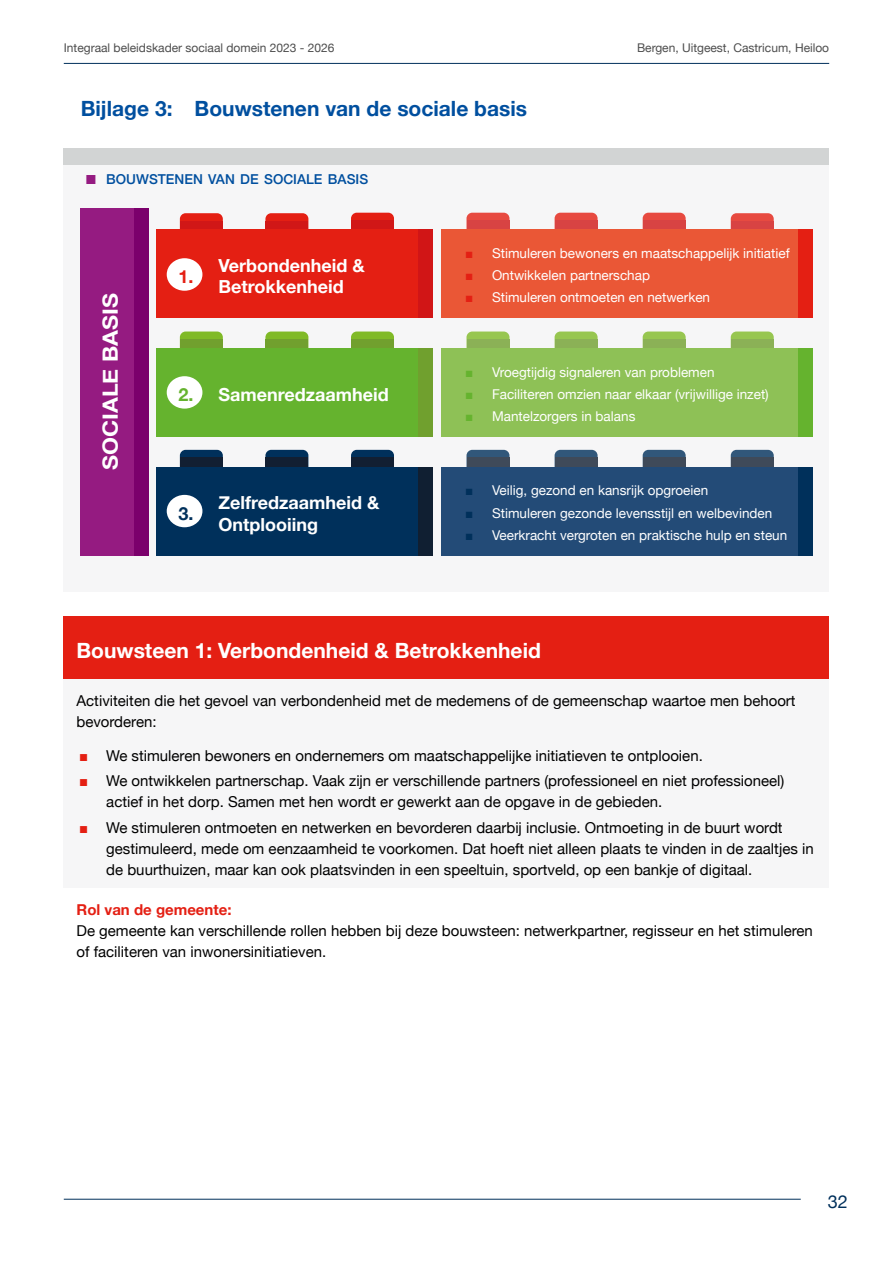
<style>
.page{position:relative;width:893px;height:1263px;background:#fff}
.page>*{position:absolute;margin:0;border:0;box-sizing:border-box;transform-origin:0 0}
.t1{font:700 21px "Helvetica Neue";color:#fff}
.Hoofdstuktitel{font:700 21px "Helvetica Neue";color:#004f9f}
.t2{font:700 21px "Helvetica Neue";color:#fff;scale:1.1 1}
.t3{font:700 18px/21.6px "Helvetica Neue";color:#fff}
.t4{font:18px "Helvetica Neue";color:#00305b}
.t5{font:700 18px "Helvetica Neue";color:#65b32e}
.t6{font:700 18px "Helvetica Neue";color:#e41f13}
.t7{font:700 18px "Helvetica Neue";color:#00305b}
.t8{font:15px/21px "Helvetica Neue";color:#000}
.t9{font:500 13.65px "Helvetica Neue";color:#004f9f}
.t10{font:13.5px "Helvetica Neue";color:#fff}
.t11{font:12px "Helvetica Neue";color:#4d4d4d}
.s1{font-family:"Arial";font-weight:700;font-size:19.5px;color:#951b81}
.s2{font-family:"Arial";font-weight:700;color:#e41f13}
.s3{font-family:"Arial";font-weight:700;color:#65b32e}
.s4{font-family:"Arial";font-weight:700;color:#00305b}
.s5{font-weight:700;color:#e41f13}
</style>
<div class="page">
<hr style="left:64px;top:1199px;width:765px;height:1px;background:#00305b">
<div style="left:802px;top:1162px;width:74px;height:74px;background:#fff;border-radius:50%"></div>
<div style="left:801px;top:1161px;width:76px;height:76px;border:3px solid #fff;border-radius:50%"></div>
<hr style="left:64px;top:63px;width:765px;height:1px;background:#00305b">
<div style="left:64px;top:148px;width:765px;height:443px;background:#f6f6f7"></div>
<div style="left:64px;top:148px;width:765px;height:17px;background:#d2d4d4"></div>
<div style="left:81px;top:208px;width:54px;height:347px;background:#951b81"></div>
<div style="left:135px;top:208px;width:14px;height:347px;background:#7b006c"></div>
<div style="left:180px;top:332px;width:43px;height:33px;background:#80ba27;border-radius:6px"></div>
<div style="left:180px;top:339px;width:43px;height:14px;background:#71a02e"></div>
<div style="left:351px;top:332px;width:43px;height:33px;background:#80ba27;border-radius:6px"></div>
<div style="left:351px;top:339px;width:43px;height:14px;background:#71a02e"></div>
<div style="left:265px;top:332px;width:43px;height:33px;background:#80ba27;border-radius:6px"></div>
<div style="left:265px;top:339px;width:43px;height:14px;background:#71a02e"></div>
<div style="left:156px;top:348px;width:262px;height:89px;background:#65b32e"></div>
<div style="left:418px;top:348px;width:14px;height:89px;background:#70a02e"></div>
<div style="left:167px;top:376px;width:35px;height:33px;background:#fff;border-radius:50%"></div>
<div style="left:180px;top:213px;width:43px;height:33px;background:#e41f13;border-radius:6px"></div>
<div style="left:180px;top:221px;width:43px;height:14px;background:#d11717"></div>
<div style="left:351px;top:213px;width:43px;height:33px;background:#e41f13;border-radius:6px"></div>
<div style="left:351px;top:220px;width:43px;height:14px;background:#d11717"></div>
<div style="left:265px;top:213px;width:43px;height:33px;background:#e41f13;border-radius:6px"></div>
<div style="left:265px;top:221px;width:43px;height:14px;background:#d11717"></div>
<div style="left:156px;top:229px;width:262px;height:89px;background:#e41f13"></div>
<div style="left:418px;top:229px;width:14px;height:89px;background:#d11516"></div>
<div style="left:167px;top:258px;width:35px;height:33px;background:#fff;border-radius:50%"></div>
<div style="left:180px;top:450px;width:43px;height:33px;background:linear-gradient(to right,#00305b,#00305b);border-radius:6px"></div>
<div style="left:180px;top:458px;width:43px;height:13px;background:#121f32"></div>
<div style="left:351px;top:450px;width:43px;height:33px;background:linear-gradient(to right,#00305b,#00305b);border-radius:6px"></div>
<div style="left:351px;top:458px;width:43px;height:13px;background:#121f32"></div>
<div style="left:265px;top:450px;width:43px;height:33px;background:linear-gradient(to right,#00305b,#00305b);border-radius:6px"></div>
<div style="left:265px;top:458px;width:43px;height:13px;background:#121f32"></div>
<div style="left:156px;top:467px;width:262px;height:88px;background:#00305b"></div>
<div style="left:418px;top:467px;width:14px;height:88px;background:#101f32"></div>
<div style="left:167px;top:495px;width:35px;height:32px;background:#fff;border-radius:50%"></div>
<div style="left:466px;top:213px;width:43px;height:33px;background:#e74a40;border-radius:6px"></div>
<div style="left:466px;top:220px;width:43px;height:14px;background:#d84343"></div>
<div style="left:643px;top:213px;width:43px;height:33px;background:#e74a40;border-radius:6px"></div>
<div style="left:643px;top:220px;width:43px;height:14px;background:#d84343"></div>
<div style="left:555px;top:213px;width:43px;height:33px;background:#e74a40;border-radius:6px"></div>
<div style="left:555px;top:220px;width:43px;height:14px;background:#d84343"></div>
<div style="left:731px;top:213px;width:43px;height:33px;background:#e74a40;border-radius:6px"></div>
<div style="left:731px;top:221px;width:43px;height:14px;background:#d84343"></div>
<div style="left:441px;top:229px;width:357px;height:89px;background:#ea5736"></div>
<div style="left:798px;top:229px;width:14px;height:89px;background:#e41f13"></div>
<div style="left:466px;top:332px;width:43px;height:33px;background:#97c650;border-radius:6px"></div>
<div style="left:466px;top:339px;width:43px;height:14px;background:#8bb156"></div>
<div style="left:643px;top:332px;width:43px;height:33px;background:#97c650;border-radius:6px"></div>
<div style="left:643px;top:339px;width:43px;height:14px;background:#8bb156"></div>
<div style="left:555px;top:332px;width:43px;height:33px;background:#97c650;border-radius:6px"></div>
<div style="left:555px;top:339px;width:43px;height:14px;background:#8bb156"></div>
<div style="left:731px;top:332px;width:43px;height:33px;background:#97c650;border-radius:6px"></div>
<div style="left:731px;top:339px;width:43px;height:14px;background:#8bb156"></div>
<div style="left:441px;top:348px;width:357px;height:89px;background:#8ec156"></div>
<div style="left:798px;top:348px;width:14px;height:89px;background:#65b32e"></div>
<div style="left:466px;top:450px;width:43px;height:33px;background:linear-gradient(to right,#31577a,#31577a);border-radius:6px"></div>
<div style="left:466px;top:458px;width:43px;height:13px;background:#3f4a59"></div>
<div style="left:643px;top:450px;width:43px;height:33px;background:linear-gradient(to right,#31577a,#31577a);border-radius:6px"></div>
<div style="left:643px;top:458px;width:43px;height:13px;background:#3f4a59"></div>
<div style="left:555px;top:450px;width:43px;height:33px;background:linear-gradient(to right,#31577a,#31577a);border-radius:6px"></div>
<div style="left:555px;top:458px;width:43px;height:13px;background:#3f4a59"></div>
<div style="left:731px;top:450px;width:43px;height:33px;background:linear-gradient(to right,#31577a,#31577a);border-radius:6px"></div>
<div style="left:731px;top:458px;width:43px;height:13px;background:#3f4a59"></div>
<div style="left:441px;top:467px;width:357px;height:88px;background:#234b77"></div>
<div style="left:798px;top:467px;width:14px;height:88px;background:#00305b"></div>
<div style="left:64px;top:617px;width:765px;height:62px;background:#e41f13"></div>
<div style="left:64px;top:679px;width:765px;height:208px;background:#f6f6f7"></div>
<p class="t11" style="left:64px;top:39px;width:272px">Integraal beleidskader sociaal domein 2023 - 2026</p>
<p class="t11" style="left:637px;top:39px;width:194px">Bergen, Uitgeest, Castricum, Heiloo</p>
<p class="Hoofdstuktitel" style="left:81px;top:92px;width:448px">Bijlage 3: Bouwstenen van de sociale basis</p>
<p class="t9" style="left:85px;top:168px;width:285px"><span class="s1">■</span> BOUWSTENEN VAN DE SOCIALE BASIS</p>
<p class="t2" style="left:94px;top:470px;width:162px;rotate:-90deg">SOCIALE BASIS</p>
<p class="t6" style="left:178px;top:262px;width:17px">1.</p>
<p class="t3" style="left:219px;top:255px;width:148px">Verbondenheid &amp;<br>Betrokkenheid</p>
<p class="t5" style="left:178px;top:380px;width:17px">2.</p>
<p class="t3" style="left:219px;top:384px;width:172px">Samenredzaamheid</p>
<p class="t7" style="left:178px;top:499px;width:17px">3.</p>
<p class="t3" style="left:219px;top:492px;width:162px">Zelfredzaamheid &amp;<br>Ontplooiing</p>
<p class="t10" style="left:465px;top:243px;width:326px"><span class="s2">■</span> Stimuleren bewoners en maatschappelijk initiatief</p>
<p class="t10" style="left:465px;top:266px;width:187px"><span class="s2">■</span> Ontwikkelen partnerschap</p>
<p class="t10" style="left:465px;top:288px;width:247px"><span class="s2">■</span> Stimuleren ontmoeten en netwerken</p>
<p class="t10" style="left:465px;top:362px;width:251px"><span class="s3">■</span> Vroegtijdig signaleren van problemen</p>
<p class="t10" style="left:465px;top:384px;width:305px"><span class="s3">■</span> Faciliteren omzien naar elkaar (vrijwillige inzet)</p>
<p class="t10" style="left:465px;top:407px;width:172px"><span class="s3">■</span> Mantelzorgers in balans</p>
<p class="t10" style="left:465px;top:481px;width:245px"><span class="s4">■</span> Veilig, gezond en kansrijk opgroeien</p>
<p class="t10" style="left:465px;top:503px;width:309px"><span class="s4">■</span> Stimuleren gezonde levensstijl en welbevinden</p>
<p class="t10" style="left:465px;top:525px;width:324px"><span class="s4">■</span> Veerkracht vergroten en praktische hulp en steun</p>
<p class="t1" style="left:77px;top:634px;width:466px">Bouwsteen 1: Verbondenheid &amp; Betrokkenheid</p>
<p class="t8" style="left:77px;top:691px;width:721px">Activiteiten die het gevoel van verbondenheid met de medemens of de gemeenschap waartoe men behoort bevorderen:</p>
<p class="t8" style="left:79px;top:746px;width:625px"><span class="s2">■</span> We stimuleren bewoners en ondernemers om maatschappelijke initiatieven te ontplooien.</p>
<p class="t8" style="left:106px;top:771px;width:680px;text-indent:-27px"><span class="s2">■</span> We ontwikkelen partnerschap. Vaak zijn er verschillende partners (professioneel en niet professioneel) actief in het dorp. Samen met hen wordt er gewerkt aan de opgave in de gebieden.</p>
<p class="t8" style="left:106px;top:817px;width:709px;text-indent:-27px"><span class="s2">■</span> We stimuleren ontmoeten en netwerken en bevorderen daarbij inclusie. Ontmoeting in de buurt wordt gestimuleerd, mede om eenzaamheid te voorkomen. Dat hoeft niet alleen plaats te vinden in de zaaltjes in de buurthuizen, maar kan ook plaatsvinden in een speeltuin, sportveld, op een bankje of digitaal.</p>
<p class="t8" style="left:77px;top:900px;width:738px"><span class="s5">Rol van de gemeente:<br></span>De gemeente kan verschillende rollen hebben bij deze bouwsteen: netwerkpartner, regisseur en het stimuleren of faciliteren van inwonersinitiatieven.</p>
<p class="t4" style="left:828px;top:1188px;width:22px">32</p>
</div>
